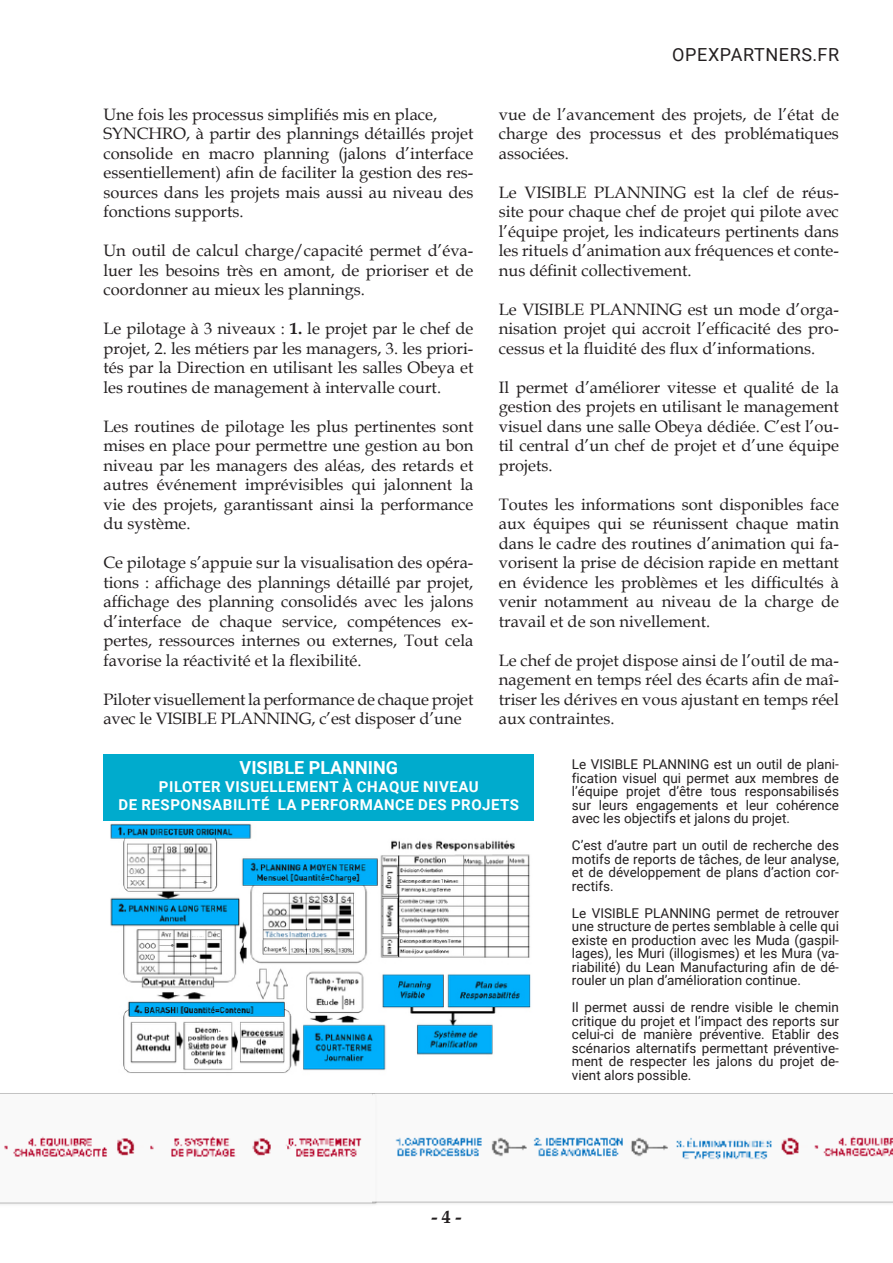
<style>
.page{position:relative;width:893px;height:1263px;background:#fff}
.page>*{position:absolute;margin:0;border:0;box-sizing:border-box;transform-origin:0 0}
.t1{font:18px "Roboto";letter-spacing:.035em;color:#231f20}
.t2{font:700 18px "Roboto";color:#fff}
.t3{font:700 18px "Book Antiqua";color:#231f20}
.t4{font:16.5px/19.5px "Book Antiqua";color:#231f20;text-align:justify}
.t5{font:700 15px "Roboto";letter-spacing:.035em;color:#fff}
.t6{font:13.5px/13.5px "Roboto";color:#231f20;text-align:justify}
.s1{font-weight:700}
</style>
<div class="page">
<img style="left:110px;top:823px;width:421px;height:250px">
<div style="left:103px;top:755px;width:431px;height:66px;background:#00abcd"></div>
<img style="left:0;top:1093px;width:372px;height:112px">
<img style="left:372px;top:1093px;width:521px;height:112px">
<p class="t4" style="left:103px;top:104px;width:335px">Une fois les processus simplifiés mis en place,</p>
<p class="t4" style="left:103px;top:123px;width:371px">SYNCHRO, à partir des plannings détaillés projet consolide en macro planning (jalons d’interface essentiellement) afin de faciliter la gestion des res&shy;sources dans les projets mais aussi au niveau des fonctions supports.</p>
<p class="t4" style="left:103px;top:240px;width:371px">Un outil de calcul charge/capacité permet d’éva&shy;luer les besoins très en amont, de prioriser et de coordonner au mieux les plannings.</p>
<p class="t4" style="left:103px;top:318px;width:371px">Le pilotage à 3 niveaux : <span class="s1">1.</span> le projet par le chef de projet, 2. les métiers par les managers, 3. les priori&shy;tés par la Direction en utilisant les salles Obeya et les routines de management à intervalle court.</p>
<p class="t4" style="left:103px;top:416px;width:371px">Les routines de pilotage les plus pertinentes sont mises en place pour permettre une gestion au bon niveau par les managers des aléas, des retards et autres événement imprévisibles qui jalonnent la vie des projets, garantissant ainsi la performance du système.</p>
<p class="t4" style="left:103px;top:552px;width:371px">Ce pilotage s’appuie sur la visualisation des opéra&shy;tions : affichage des plannings détaillé par projet, affichage des planning consolidés avec les jalons d’interface de chaque service, compétences ex&shy;pertes, ressources internes ou externes, Tout cela favorise la réactivité et la flexibilité.</p>
<p class="t4" style="left:103px;top:689px;width:371px">Piloter visuellement la performance de chaque projet avec le VISIBLE PLANNING, c’est disposer d’une</p>
<p class="t1" style="left:672px;top:42px;width:169px">OPEXPARTNERS.FR</p>
<p class="t4" style="left:499px;top:104px;width:342px">vue de l’avancement des projets, de l’état de charge des processus et des problématiques associées.</p>
<p class="t4" style="left:499px;top:182px;width:342px">Le VISIBLE PLANNING est la clef de réus&shy;site pour chaque chef de projet qui pilote avec l’équipe projet, les indicateurs pertinents dans les rituels d’animation aux fréquences et conte&shy;nus définit collectivement.</p>
<p class="t4" style="left:499px;top:299px;width:342px">Le VISIBLE PLANNING est un mode d’orga&shy;nisation projet qui accroit l’efficacité des pro&shy;cessus et la fluidité des flux d’informations.</p>
<p class="t4" style="left:499px;top:377px;width:342px">Il permet d’améliorer vitesse et qualité de la gestion des projets en utilisant le management visuel dans une salle Obeya dédiée. C’est l’ou&shy;til central d’un chef de projet et d’une équipe projets.</p>
<p class="t4" style="left:499px;top:494px;width:342px">Toutes les informations sont disponibles face aux équipes qui se réunissent chaque matin dans le cadre des routines d’animation qui fa&shy;vorisent la prise de décision rapide en mettant en évidence les problèmes et les difficultés à venir notamment au niveau de la charge de travail et de son nivellement.</p>
<p class="t4" style="left:499px;top:650px;width:342px">Le chef de projet dispose ainsi de l’outil de ma&shy;nagement en temps réel des écarts afin de maî&shy;triser les dérives en vous ajustant en temps réel aux contraintes.</p>
<p class="t2" style="left:240px;top:755px;width:160px">VISIBLE PLANNING</p>
<p class="t5" style="left:159px;top:776px;width:321px">PILOTER VISUELLEMENT À CHAQUE NIVEAU</p>
<p class="t5" style="left:119px;top:794px;width:402px">DE RESPONSABILITÉ LA PERFORMANCE DES PROJETS</p>
<p class="t3" style="left:431px;top:1205px;width:31px">- 4 -</p>
<p class="t6" style="left:572px;top:757px;width:269px">Le VISIBLE PLANNING est un outil de plani&shy;fication visuel qui permet aux membres de l’équipe projet d’être tous responsabilisés sur leurs engagements et leur cohérence avec les objectifs et jalons du projet.</p>
<p class="t6" style="left:572px;top:838px;width:269px">C’est d’autre part un outil de recherche des motifs de reports de tâches, de leur analyse, et de développement de plans d’action cor&shy;rectifs.</p>
<p class="t6" style="left:572px;top:905px;width:269px">Le VISIBLE PLANNING permet de retrouver une structure de pertes semblable à celle qui existe en production avec les Muda (gaspil&shy;lages), les Muri (illogismes) et les Mura (va&shy;riabilité) du Lean Manufacturing afin de dé&shy;rouler un plan d’amélioration continue.</p>
<p class="t6" style="left:572px;top:1000px;width:269px">Il permet aussi de rendre visible le chemin critique du projet et l’impact des reports sur celui-ci de manière préventive. Etablir des scénarios alternatifs permettant préventive&shy;ment de respecter les jalons du projet de&shy;vient alors possible.</p>
</div>
